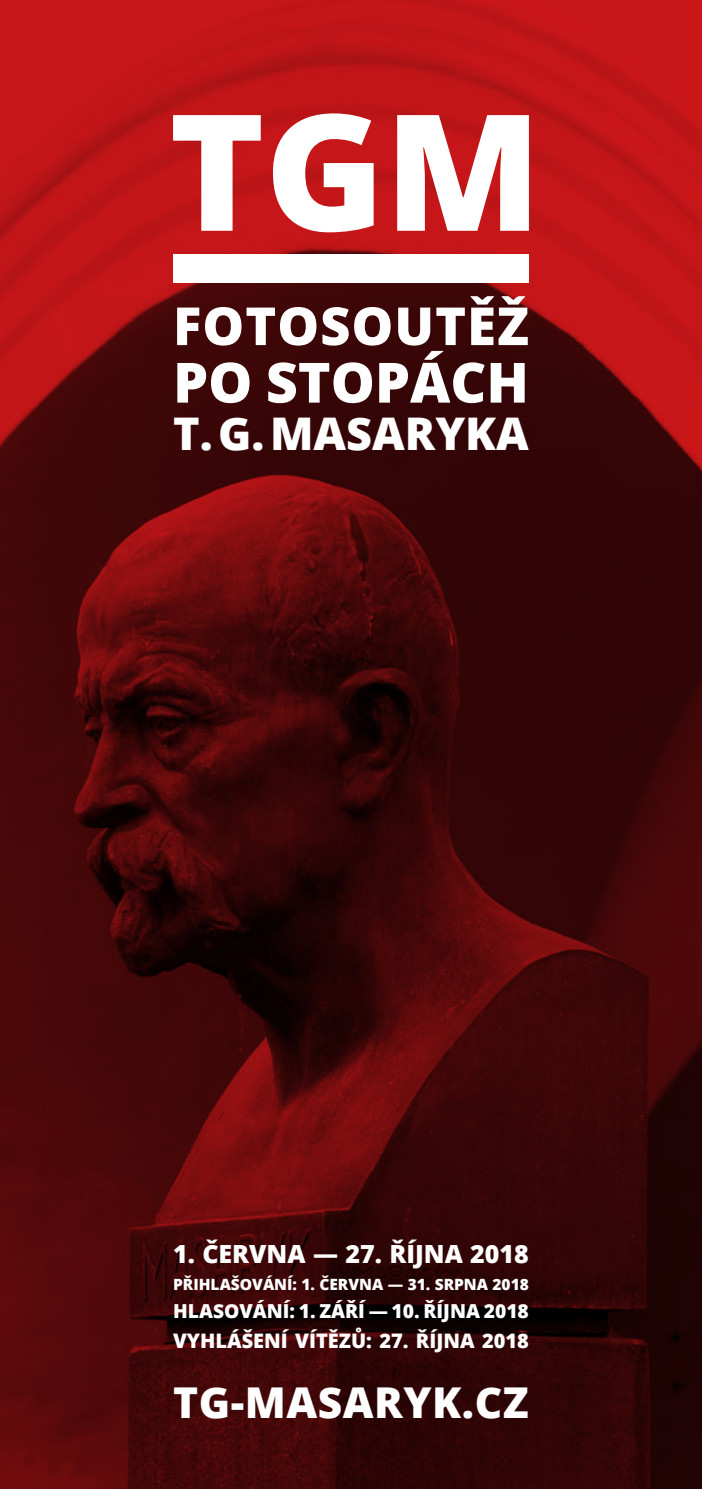
<style>
.page{position:relative;width:702px;height:1489px;background:#fff}
.page>*{position:absolute;margin:0;border:0;box-sizing:border-box;transform-origin:0 0}
.t1{font:800 55.5px "Open Sans";color:#fff}
.t2{font:800 52.5px "Open Sans";letter-spacing:.02em;color:#fff}
.t3{font:800 45px "Open Sans";color:#fff}
.t4{font:800 42.5px "Open Sans";letter-spacing:.01em;color:#fff}
.t5{font:800 25px "Open Sans";color:#fff}
.t6{font:800 20px "Open Sans";color:#fff}
.t7{font:800 19.25px "Open Sans";color:#fff}
.t8{font:800 15.5px "Open Sans";color:#fff}
</style>
<div class="page">
<img style="left:0;top:0;width:702px;height:1488px">
<svg style="left:173px;top:113px;width:356px;height:119px"></svg>
<div style="left:173px;top:254px;width:356px;height:29px;background:#fff"></div>
<h2 class="t2" style="left:173px;top:286px;width:357px">FOTOSOUTĚŽ</h2>
<h1 class="t1" style="left:173px;top:340px;width:129px">PO STOP</h1>
<h1 class="t1" style="left:410px;top:340px;width:120px">ÁCH</h1>
<h3 class="t3" style="left:173px;top:399px;width:357px">T. G. MASARYKA</h3>
<h3 class="t5" style="left:173px;top:1234px;width:357px">1. ČERVNA ― 27. ŘÍJNA 2018</h3>
<p class="t8" style="left:173px;top:1272px;width:92px">PŘIHLAŠOVÁN</p>
<p class="t8" style="left:287px;top:1272px;width:44px">Í: 1. ČERVNA</p>
<p class="t8" style="left:388px;top:1272px;width:143px">― 31. SRPNA 2018</p>
<p class="t7" style="left:173px;top:1296px;width:357px">HLASOVÁNÍ: 1. ZÁŘÍ ― 10. ŘÍJ NA 2018</p>
<p class="t6" style="left:173px;top:1325px;width:357px">VYHLÁŠENÍ VÍTĚZŮ: 27. ŘÍJ NA 2018</p>
<h3 class="t4" style="left:173px;top:1370px;width:357px">TG-MASARYK.CZ</h3>
</div>
